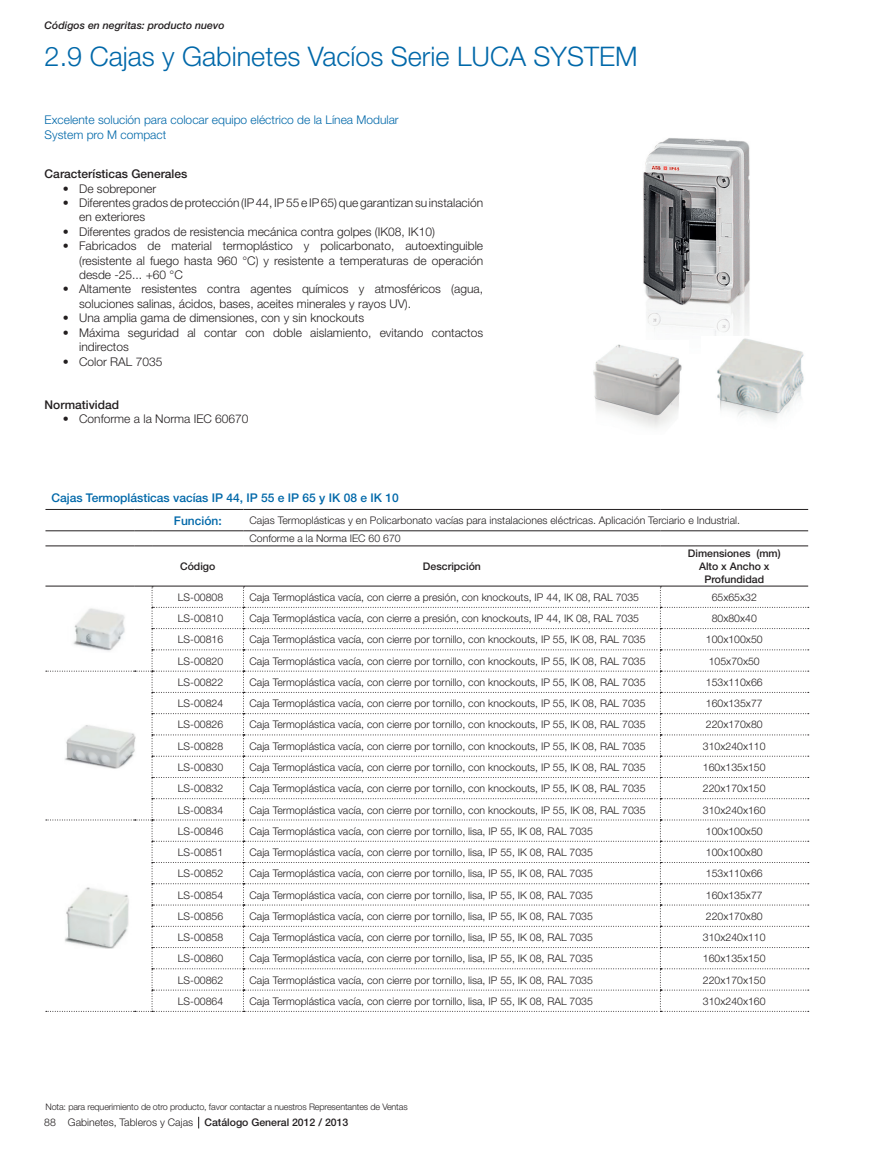
<style>
.page{position:relative;width:872px;height:1161px;background:#fff}
.page>*{position:absolute;margin:0;border:0;box-sizing:border-box;transform-origin:0 0}
.t1{font:300 27px "Helvetica Neue";color:#0068a9}
.t2{font:300 12px/14.4px "Helvetica Neue";color:#231f20}
.t3{font:300 12px "Helvetica Neue";color:#0068a9}
.t4{font:500 12px "Helvetica Neue";color:#0068a9}
.t5{font:500 12px "Helvetica Neue";color:#231f20}
.t6{font:300 10.5px "Helvetica Neue";color:#231f20}
.t7{font:500 10.5px/12.6px "Helvetica Neue";color:#231f20;text-align:center}
.t8{font:italic 500 10.5px "Helvetica Neue";color:#231f20}
.t9{font:300 9px "Helvetica Neue";letter-spacing:-.015em;color:#231f20}
.s1{font-weight:500}
</style>
<div class="page">
<img style="left:643px;top:138px;width:107px;height:198px">
<img style="left:593px;top:344px;width:89px;height:84px">
<img style="left:717px;top:338px;width:87px;height:82px">
<hr style="left:45px;top:545px;width:90px;height:1px;background:#231f20">
<svg style="left:135px;top:545px;width:17px;height:1px"></svg>
<hr style="left:152px;top:545px;width:91px;height:1px;background:#231f20">
<hr style="left:243px;top:545px;width:417px;height:1px;background:#231f20">
<hr style="left:660px;top:545px;width:148px;height:1px;background:#231f20">
<hr style="left:45px;top:586px;width:90px;height:1px;background:#231f20">
<hr style="left:45px;top:509px;width:90px;height:1px;background:#231f20">
<svg style="left:135px;top:509px;width:17px;height:1px"></svg>
<hr style="left:152px;top:509px;width:91px;height:1px;background:#231f20">
<hr style="left:243px;top:509px;width:417px;height:1px;background:#231f20">
<hr style="left:660px;top:509px;width:148px;height:1px;background:#231f20">
<svg style="left:46px;top:586px;width:762px;height:426px"></svg>
<hr style="left:45px;top:530px;width:90px;height:1px;background:#231f20">
<svg style="left:135px;top:530px;width:17px;height:1px"></svg>
<hr style="left:152px;top:530px;width:91px;height:1px;background:#231f20">
<hr style="left:243px;top:530px;width:417px;height:1px;background:#231f20">
<hr style="left:660px;top:530px;width:148px;height:1px;background:#231f20">
<img style="left:63px;top:598px;width:72px;height:61px">
<img style="left:56px;top:714px;width:86px;height:63px">
<img style="left:56px;top:874px;width:86px;height:83px">
<p class="t8" style="left:45px;top:19px;width:181px">Códigos en negritas: producto nuevo</p>
<p class="t1" style="left:45px;top:40px;width:594px">2.9 Cajas y Gabinetes Vacíos Serie LUCA SYSTEM</p>
<p class="t3" style="left:45px;top:113px;width:355px">Excelente solución para colocar equipo eléctrico de la Línea Modular</p>
<p class="t3" style="left:45px;top:127px;width:123px">System pro M compact</p>
<p class="t5" style="left:45px;top:167px;width:144px">Características Generales</p>
<p class="t2" style="left:63px;top:181px;width:95px">• De sobreponer</p>
<p class="t2" style="left:79px;top:195px;width:405px;text-indent:-16px">• Diferentes grados de protección (IP 44, IP 55 e IP 65) que garantizan su instalación en exteriores</p>
<p class="t2" style="left:63px;top:224px;width:374px">• Diferentes grados de resistencia mecánica contra golpes (IK08, IK10)</p>
<p class="t2" style="left:79px;top:239px;width:405px;text-align:justify;text-indent:-16px">• Fabricados de material termoplástico y policarbonato, autoextinguible (resistente al fuego hasta 960 °C) y resistente a temperaturas de operación desde -25... +60 °C</p>
<p class="t2" style="left:79px;top:282px;width:405px;text-indent:-16px">• Altamente resistentes contra agentes químicos y atmosféricos (agua, soluciones salinas, ácidos, bases, aceites minerales y rayos UV).</p>
<p class="t2" style="left:63px;top:311px;width:303px">• Una amplia gama de dimensiones, con y sin knockouts</p>
<p class="t2" style="left:79px;top:325px;width:405px;text-indent:-16px">• Máxima seguridad al contar con doble aislamiento, evitando contactos indirectos</p>
<p class="t2" style="left:63px;top:354px;width:101px">• Color RAL 7035</p>
<p class="t5" style="left:45px;top:397px;width:76px">Normatividad</p>
<p class="t2" style="left:63px;top:411px;width:187px">• Conforme a la Norma IEC 60670</p>
<p class="t4" style="left:51px;top:491px;width:349px">Cajas Termoplásticas vacías IP 44, IP 55 e IP 65 y IK 08 e IK 10</p>
<p class="t4" style="left:174px;top:513px;width:49px">Función:</p>
<p class="t6" style="left:249px;top:514px;width:492px">Cajas Termoplásticas y en Policarbonato vacías para instalaciones eléctricas. Aplicación Terciario e Industrial.</p>
<p class="t6" style="left:249px;top:532px;width:153px">Conforme a la Norma IEC 60 670</p>
<p class="t7" style="left:180px;top:560px;width:37px">Código</p>
<p class="t7" style="left:423px;top:560px;width:59px">Descripción</p>
<p class="t7" style="left:688px;top:547px;width:94px">Dimensiones (mm)<br>Alto x Ancho x<br>Profundidad</p>
<p class="t6" style="left:178px;top:591px;width:47px">LS-00808</p>
<p class="t6" style="left:249px;top:591px;width:391px">Caja Termoplástica vacía, con cierre a presión, con knockouts, IP 44, IK 08, RAL 7035</p>
<p class="t6" style="left:711px;top:591px;width:47px">65x65x32</p>
<p class="t6" style="left:178px;top:612px;width:47px">LS-00810</p>
<p class="t6" style="left:249px;top:612px;width:391px">Caja Termoplástica vacía, con cierre a presión, con knockouts, IP 44, IK 08, RAL 7035</p>
<p class="t6" style="left:711px;top:612px;width:47px">80x80x40</p>
<p class="t6" style="left:178px;top:633px;width:47px">LS-00816</p>
<p class="t6" style="left:249px;top:633px;width:397px">Caja Termoplástica vacía, con cierre por tornillo, con knockouts, IP 55, IK 08, RAL 7035</p>
<p class="t6" style="left:706px;top:633px;width:58px">100x100x50</p>
<p class="t6" style="left:178px;top:654px;width:47px">LS-00820</p>
<p class="t6" style="left:249px;top:654px;width:397px">Caja Termoplástica vacía, con cierre por tornillo, con knockouts, IP 55, IK 08, RAL 7035</p>
<p class="t6" style="left:709px;top:654px;width:52px">105x70x50</p>
<p class="t6" style="left:178px;top:676px;width:47px">LS-00822</p>
<p class="t6" style="left:249px;top:676px;width:397px">Caja Termoplástica vacía, con cierre por tornillo, con knockouts, IP 55, IK 08, RAL 7035</p>
<p class="t6" style="left:706px;top:676px;width:58px">153x110x66</p>
<p class="t6" style="left:178px;top:697px;width:47px">LS-00824</p>
<p class="t6" style="left:249px;top:697px;width:397px">Caja Termoplástica vacía, con cierre por tornillo, con knockouts, IP 55, IK 08, RAL 7035</p>
<p class="t6" style="left:706px;top:697px;width:58px">160x135x77</p>
<p class="t6" style="left:178px;top:718px;width:47px">LS-00826</p>
<p class="t6" style="left:249px;top:718px;width:397px">Caja Termoplástica vacía, con cierre por tornillo, con knockouts, IP 55, IK 08, RAL 7035</p>
<p class="t6" style="left:706px;top:718px;width:58px">220x170x80</p>
<p class="t6" style="left:178px;top:739px;width:47px">LS-00828</p>
<p class="t6" style="left:249px;top:739px;width:397px">Caja Termoplástica vacía, con cierre por tornillo, con knockouts, IP 55, IK 08, RAL 7035</p>
<p class="t6" style="left:703px;top:739px;width:64px">310x240x110</p>
<p class="t6" style="left:178px;top:761px;width:47px">LS-00830</p>
<p class="t6" style="left:249px;top:761px;width:397px">Caja Termoplástica vacía, con cierre por tornillo, con knockouts, IP 55, IK 08, RAL 7035</p>
<p class="t6" style="left:703px;top:761px;width:64px">160x135x150</p>
<p class="t6" style="left:178px;top:782px;width:47px">LS-00832</p>
<p class="t6" style="left:249px;top:782px;width:397px">Caja Termoplástica vacía, con cierre por tornillo, con knockouts, IP 55, IK 08, RAL 7035</p>
<p class="t6" style="left:703px;top:782px;width:64px">220x170x150</p>
<p class="t6" style="left:178px;top:803px;width:47px">LS-00834</p>
<p class="t6" style="left:249px;top:803px;width:397px">Caja Termoplástica vacía, con cierre por tornillo, con knockouts, IP 55, IK 08, RAL 7035</p>
<p class="t6" style="left:703px;top:803px;width:64px">310x240x160</p>
<p class="t6" style="left:178px;top:824px;width:47px">LS-00846</p>
<p class="t6" style="left:249px;top:824px;width:345px">Caja Termoplástica vacía, con cierre por tornillo, lisa, IP 55, IK 08, RAL 7035</p>
<p class="t6" style="left:706px;top:824px;width:58px">100x100x50</p>
<p class="t6" style="left:178px;top:846px;width:47px">LS-00851</p>
<p class="t6" style="left:249px;top:846px;width:345px">Caja Termoplástica vacía, con cierre por tornillo, lisa, IP 55, IK 08, RAL 7035</p>
<p class="t6" style="left:706px;top:846px;width:58px">100x100x80</p>
<p class="t6" style="left:178px;top:867px;width:47px">LS-00852</p>
<p class="t6" style="left:249px;top:867px;width:345px">Caja Termoplástica vacía, con cierre por tornillo, lisa, IP 55, IK 08, RAL 7035</p>
<p class="t6" style="left:706px;top:867px;width:58px">153x110x66</p>
<p class="t6" style="left:178px;top:888px;width:47px">LS-00854</p>
<p class="t6" style="left:249px;top:888px;width:345px">Caja Termoplástica vacía, con cierre por tornillo, lisa, IP 55, IK 08, RAL 7035</p>
<p class="t6" style="left:706px;top:888px;width:58px">160x135x77</p>
<p class="t6" style="left:178px;top:910px;width:47px">LS-00856</p>
<p class="t6" style="left:249px;top:910px;width:345px">Caja Termoplástica vacía, con cierre por tornillo, lisa, IP 55, IK 08, RAL 7035</p>
<p class="t6" style="left:706px;top:910px;width:58px">220x170x80</p>
<p class="t6" style="left:178px;top:931px;width:47px">LS-00858</p>
<p class="t6" style="left:249px;top:931px;width:345px">Caja Termoplástica vacía, con cierre por tornillo, lisa, IP 55, IK 08, RAL 7035</p>
<p class="t6" style="left:703px;top:931px;width:64px">310x240x110</p>
<p class="t6" style="left:178px;top:952px;width:47px">LS-00860</p>
<p class="t6" style="left:249px;top:952px;width:345px">Caja Termoplástica vacía, con cierre por tornillo, lisa, IP 55, IK 08, RAL 7035</p>
<p class="t6" style="left:703px;top:952px;width:64px">160x135x150</p>
<p class="t6" style="left:178px;top:973px;width:47px">LS-00862</p>
<p class="t6" style="left:249px;top:973px;width:345px">Caja Termoplástica vacía, con cierre por tornillo, lisa, IP 55, IK 08, RAL 7035</p>
<p class="t6" style="left:703px;top:973px;width:64px">220x170x150</p>
<p class="t6" style="left:178px;top:995px;width:47px">LS-00864</p>
<p class="t6" style="left:249px;top:995px;width:345px">Caja Termoplástica vacía, con cierre por tornillo, lisa, IP 55, IK 08, RAL 7035</p>
<p class="t6" style="left:703px;top:995px;width:64px">310x240x160</p>
<p class="t9" style="left:45px;top:1101px;width:364px">Nota: para requerimiento de otro producto, favor contactar a nuestros Representantes de Ventas</p>
<p class="t6" style="left:44px;top:1116px;width:306px">88 Gabinetes, Tableros y Cajas <span class="s1">Catálogo General 2012 / 2013</span></p>
</div>
